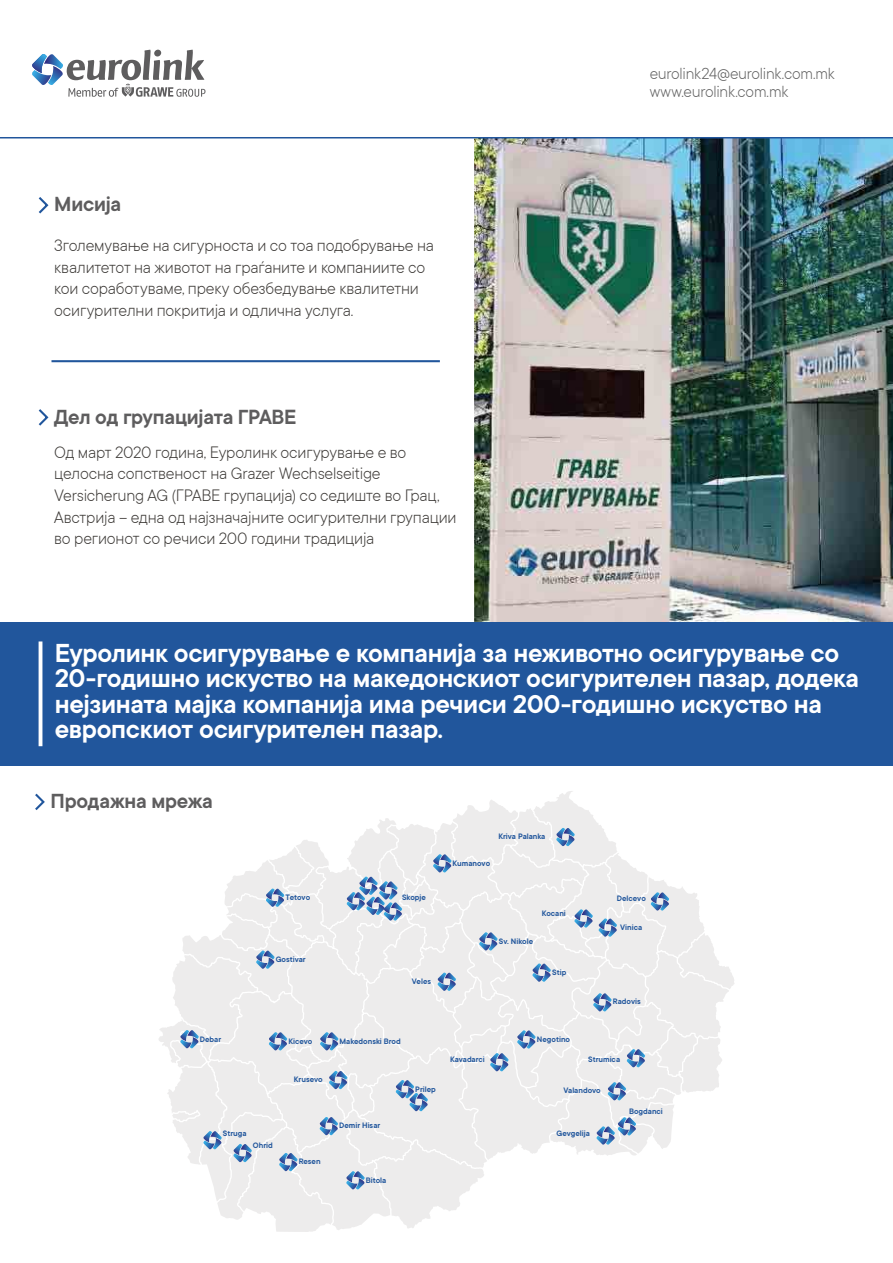
<style>
.page{position:relative;width:893px;height:1263px;background:#fff}
.page>*{position:absolute;margin:0;border:0;box-sizing:border-box;transform-origin:0 0}
.t1{font:600 28.5px/25.2px "TT Commons";letter-spacing:-.01em;color:#fff}
.t2{font:600 22.5px "TT Commons";letter-spacing:-.01em;color:#5e5d5e}
.t3{font:300 18px/21.6px "TT Commons";letter-spacing:-.01em;color:#3b3835}
.t4{font:300 17.55px/17.5px "TT Commons";letter-spacing:-.015em;color:#606060}
.t5{font:600 8.7px "TT Commons";color:#21569c}
</style>
<div class="page">
<img style="left:474px;top:138px;width:419px;height:484px">
<svg style="left:32px;top:50px;width:173px;height:47px"></svg>
<div style="left:154px;top:50px;width:7px;height:7px;background:#5e5d5e;border-radius:50%"></div>
<svg style="left:159px;top:791px;width:575px;height:441px"></svg>
<svg style="left:38px;top:197px;width:11px;height:17px"></svg>
<svg style="left:35px;top:793px;width:10px;height:17px"></svg>
<svg style="left:38px;top:409px;width:11px;height:17px"></svg>
<hr style="left:51px;top:360px;width:389px;height:2px;background:#21569c">
<hr style="left:0;top:137px;width:893px;height:1px;background:#21569c">
<div style="left:0;top:622px;width:893px;height:144px;background:#21569c"></div>
<hr style="left:39px;top:641px;width:3px;height:105px;background:#fff">
<p class="t2" style="left:54px;top:192px;width:69px">Mисија</p>
<p class="t3" style="left:54px;top:235px;width:381px">Зголемување на сигурноста и со тоа подобрување на квалитетот на животот на граѓаните и компаниите со кои соработуваме, преку обезбедување квалитетни осигурителни покритија и одлична услуга.</p>
<p class="t2" style="left:54px;top:404px;width:244px">Дел од групацијата ГРАВЕ</p>
<p class="t3" style="left:54px;top:441px;width:404px">Од март 2020 година, Еуролинк осигурување е во целосна сопственост на Grazer Wechselseitige Versicherung AG (ГРАВЕ групација) со седиште во Грац, Австрија – една од најзначајните осигурителни групации во регионот со речиси 200 години традиција</p>
<p class="t4" style="left:650px;top:65px;width:187px">eurolink24@eurolink.com.mk www.eurolink.com.mk</p>
<h1 class="t1" style="left:55px;top:641px;width:806px">Еуролинк осигурување е компанија за неживотно осигурување со 20-годишно искуство на македонскиот осигурителен пазар, додека нејзината мајка компанија има речиси 200-годишно искуство на европскиот осигурителен пазар.</h1>
<p class="t2" style="left:51px;top:789px;width:164px">Продажна мрежа</p>
<p class="t5" style="left:285px;top:892px;width:26px">Tetovo</p>
<p class="t5" style="left:276px;top:954px;width:32px">Gostivar</p>
<p class="t5" style="left:200px;top:1034px;width:23px">Debar</p>
<p class="t5" style="left:288px;top:1036px;width:26px">Kicevo</p>
<p class="t5" style="left:294px;top:1075px;width:30px">Krusevo</p>
<p class="t5" style="left:223px;top:1128px;width:25px">Struga</p>
<p class="t5" style="left:253px;top:1141px;width:21px">Ohrid</p>
<p class="t5" style="left:299px;top:1157px;width:23px">Resen</p>
<p class="t5" style="left:402px;top:892px;width:25px">Skopje</p>
<p class="t5" style="left:412px;top:976px;width:21px">Veles</p>
<p class="t5" style="left:340px;top:1036px;width:63px">Makedonski Brod</p>
<p class="t5" style="left:339px;top:1121px;width:43px">Demir Hisar</p>
<p class="t5" style="left:415px;top:1084px;width:22px">Prilep</p>
<p class="t5" style="left:453px;top:858px;width:39px">Kumanovo</p>
<p class="t5" style="left:498px;top:832px;width:49px">Kriva Palanka</p>
<p class="t5" style="left:499px;top:936px;width:36px">Sv. Nikole</p>
<p class="t5" style="left:542px;top:909px;width:26px">Kocani</p>
<p class="t5" style="left:552px;top:967px;width:16px">Stip</p>
<p class="t5" style="left:617px;top:894px;width:31px">Delcevo</p>
<p class="t5" style="left:620px;top:922px;width:24px">Vinica</p>
<p class="t5" style="left:613px;top:997px;width:29px">Radovis</p>
<p class="t5" style="left:450px;top:1055px;width:36px">Kavadarci</p>
<p class="t5" style="left:537px;top:1034px;width:35px">Negotino</p>
<p class="t5" style="left:588px;top:1055px;width:33px">Strumica</p>
<p class="t5" style="left:563px;top:1086px;width:39px">Valandovo</p>
<p class="t5" style="left:556px;top:1128px;width:35px">Gevgelija</p>
<p class="t5" style="left:629px;top:1106px;width:35px">Bogdanci</p>
<p class="t5" style="left:366px;top:1175px;width:22px">Bitola</p>
</div>
